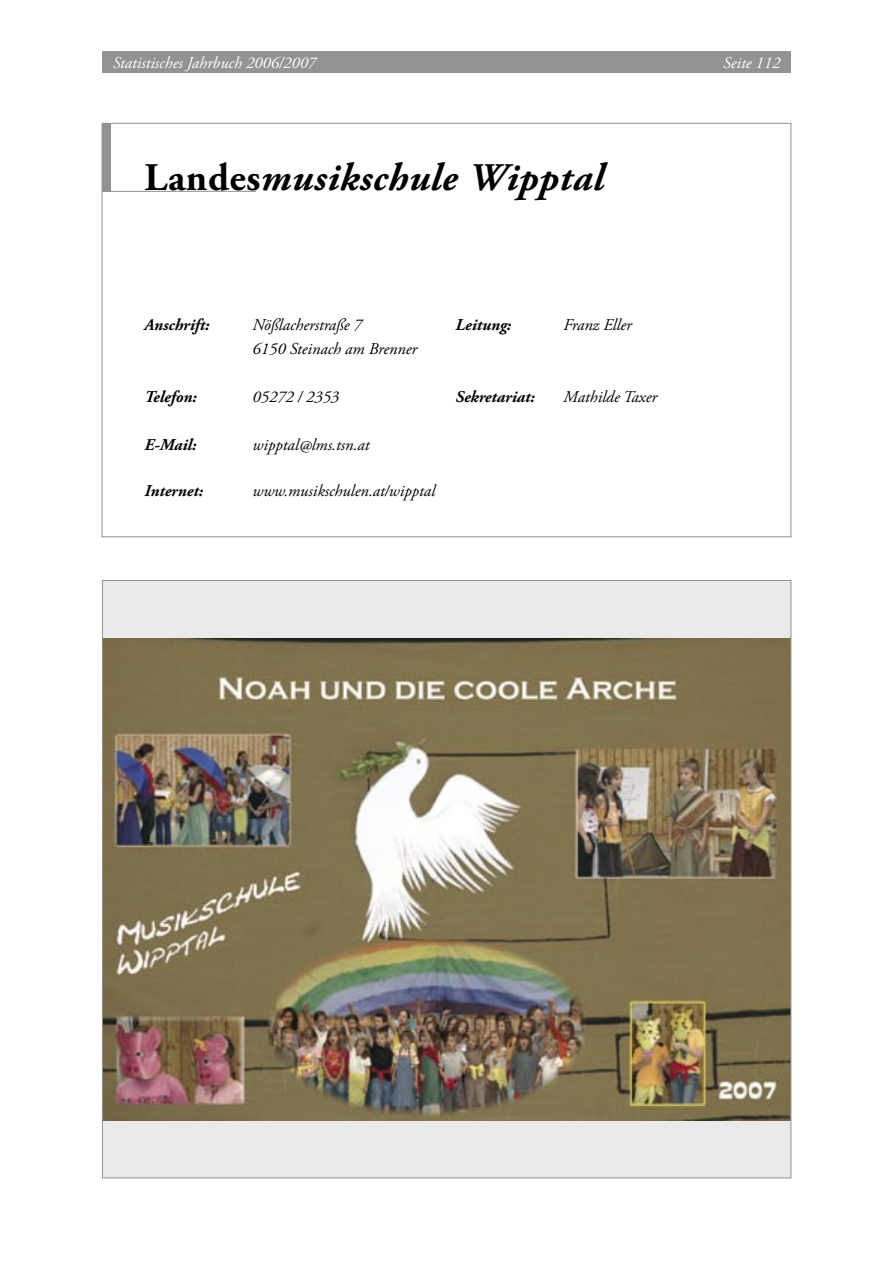
<style>
.page{position:relative;width:893px;height:1263px;background:#fff}
.page>*{position:absolute;margin:0;border:0;box-sizing:border-box;transform-origin:0 0}
.t1{font:italic 700 39px "Adobe Garamond Pro";letter-spacing:.015em;color:#000}
.t2{font:italic 16.5px "Adobe Garamond Pro";color:#000}
.t3{font:italic 700 16.5px "Adobe Garamond Pro";color:#000}
.t4{font:italic 16.5px "Adobe Garamond Pro";color:#fff}
.s1{font-style:normal}
</style>
<div class="page">
<div style="left:102px;top:51px;width:689px;height:21px;background:#939393"></div>
<div style="left:102px;top:580px;width:689px;height:598px;background:#eaeaea"></div>
<img style="left:104px;top:639px;width:685px;height:481px">
<div style="left:102px;top:123px;width:9px;height:68px;background:#939393"></div>
<hr style="left:102px;top:191px;width:154px;height:1px;background:#939393">
<p class="t4" style="left:113px;top:53px;width:205px">Statistisches Jahrbuch 2006/2007</p>
<p class="t4" style="left:723px;top:52px;width:59px">Seite 112</p>
<p class="t1" style="left:145px;top:155px;width:461px"><span class="s1">Landes</span>musikschule Wipptal</p>
<p class="t3" style="left:145px;top:315px;width:66px">Anschrift:</p>
<p class="t2" style="left:253px;top:315px;width:111px">Nößlacherstraße 7</p>
<p class="t2" style="left:253px;top:339px;width:166px">6150 Steinach am Brenner</p>
<p class="t3" style="left:145px;top:387px;width:54px">Telefon:</p>
<p class="t2" style="left:253px;top:387px;width:88px">05272 / 2353</p>
<p class="t3" style="left:145px;top:435px;width:53px">E-Mail:</p>
<p class="t2" style="left:253px;top:435px;width:118px">wipptal@lms.tsn.at</p>
<p class="t3" style="left:145px;top:482px;width:60px">Internet:</p>
<p class="t2" style="left:253px;top:481px;width:184px">www.musikschulen.at/wipptal</p>
<p class="t3" style="left:455px;top:315px;width:57px">Leitung:</p>
<p class="t2" style="left:563px;top:315px;width:70px">Franz Eller</p>
<p class="t3" style="left:455px;top:387px;width:81px">Sekretariat:</p>
<p class="t2" style="left:563px;top:387px;width:95px">Mathilde Taxer</p>
</div>
